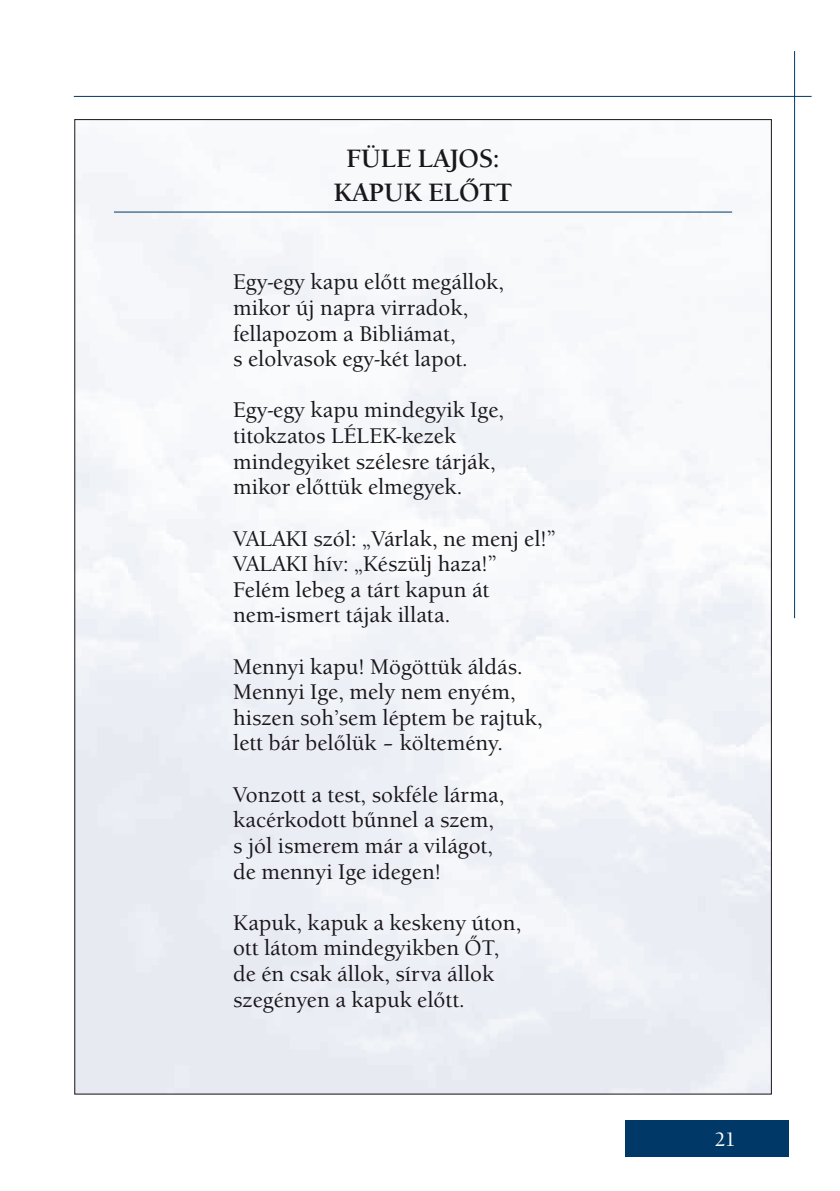
<style>
.page{position:relative;width:840px;height:1191px;background:#fff}
.page>*{position:absolute;margin:0;border:0;box-sizing:border-box;transform-origin:0 0}
.t1{font:700 26px/34px "Berkeley Old Sty Itc TEE";color:#1a171c;text-align:center}
.t2{font:500 22px/25.6px "Berkeley Old Sty Itc TEE";color:#1a171c}
.t3{font:500 20px "Berkeley Old Sty Itc TEE";color:#fff}
</style>
<div class="page">
<div style="left:624px;top:1120px;width:164px;height:37px;background:#003867"></div>
<hr style="left:74px;top:96px;width:737px;height:1px;background:#003867">
<hr style="left:793px;top:51px;width:1px;height:567px;background:#003867">
<hr style="left:114px;top:211px;width:617px;height:1px;background:#003867">
<p class="t1" style="left:334px;top:142px;width:180px">FÜLE LAJOS:<br>KAPUK ELŐTT</p>
<p class="t2" style="left:233px;top:269px;width:272px">Egy-egy kapu előtt megállok, mikor új napra virradok, fellapozom a Bibliámat,<br>s elolvasok egy-két lapot.</p>
<p class="t2" style="left:233px;top:397px;width:272px">Egy-egy kapu mindegyik Ige, titokzatos LÉLEK-kezek mindegyiket szélesre tárják, mikor előttük elmegyek.</p>
<p class="t2" style="left:233px;top:525px;width:324px">VALAKI szól: „Várlak, ne menj el!”<br>VALAKI hív: „Készülj haza!”<br>Felém lebeg a tárt kapun át nem-ismert tájak illata.</p>
<p class="t2" style="left:233px;top:653px;width:311px">Mennyi kapu! Mögöttük áldás.<br>Mennyi Ige, mely nem enyém, hiszen soh’sem léptem be rajtuk, lett bár belőlük – költemény.</p>
<p class="t2" style="left:233px;top:781px;width:272px">Vonzott a test, sokféle lárma, kacérkodott bűnnel a szem, s jól ismerem már a világot, de mennyi Ige idegen!</p>
<p class="t2" style="left:233px;top:909px;width:289px">Kapuk, kapuk a keskeny úton, ott látom mindegyikben ŐT, de én csak állok, sírva állok szegényen a kapuk előtt.</p>
<p class="t3" style="left:714px;top:1128px;width:23px">21</p>
</div>
